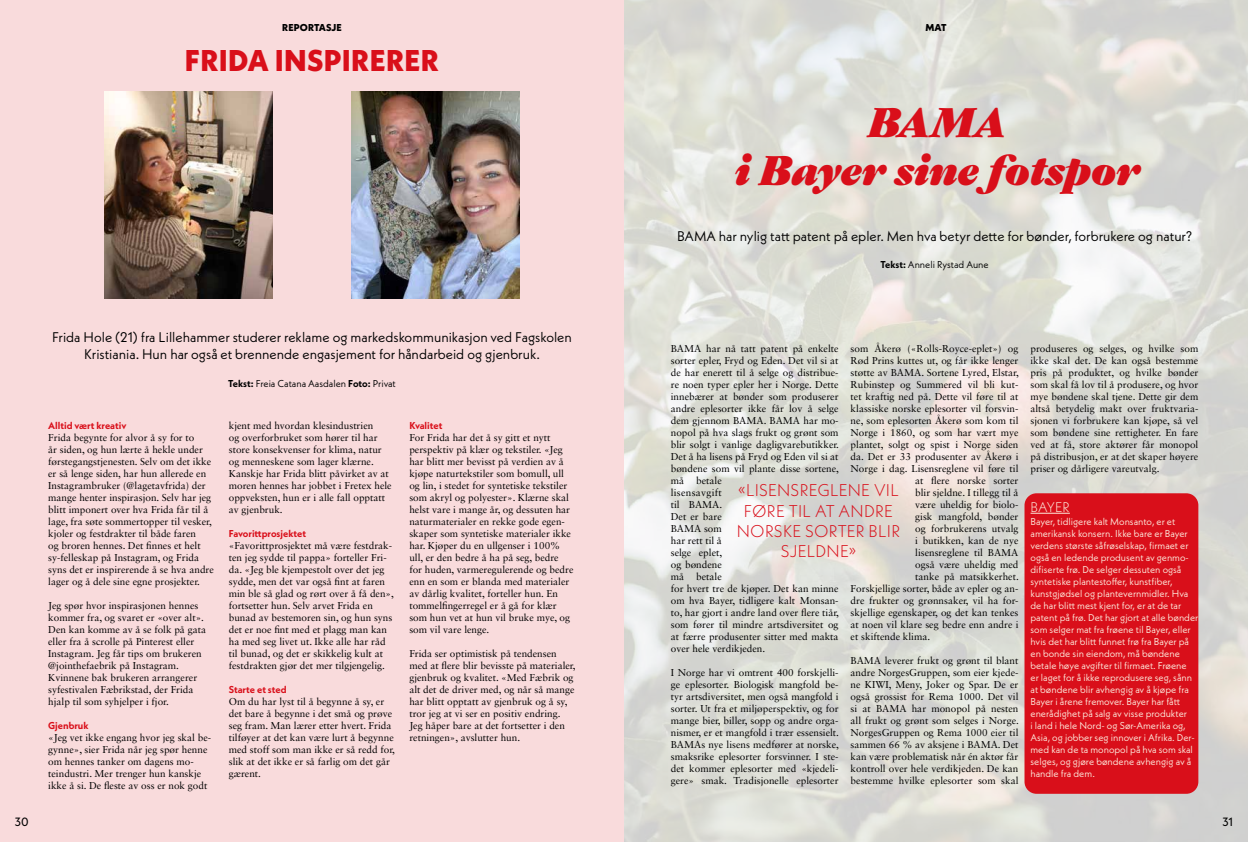
<style>
.page{position:relative;width:1248px;height:842px;background:#fff}
.page>*{position:absolute;margin:0;border:0;box-sizing:border-box;transform-origin:0 0}
.t1{font:italic 40px/48px "Gastromond";color:#d90f1a;text-align:center}
.t2{font:800 30px "Neue Kabel";letter-spacing:.01em;color:#d90f1a}
.t3{font:300 17px/20.4px "Neue Kabel";letter-spacing:.01em;color:#d90f1a;text-align:center}
.t4{font:14px/16.8px "Neue Kabel";color:#000;text-align:center}
.t5{font:300 14px "Neue Kabel";letter-spacing:-.005em;color:#fdeadc}
.t6{font:12px "Neue Kabel";color:#000}
.t7{font:10px/12px "Sabon LT Std";color:#000}
.t8{font:10px/12px "Neue Kabel";color:#fdeadc}
.t9{font:700 10px "Neue Kabel";color:#d90f1a}
.t10{font:10px "Neue Kabel";color:#000}
.t11{font:800 10px "Neue Kabel";letter-spacing:.01em;color:#000}
.s1{font-weight:700}
</style>
<div class="page">
<div style="left:0;top:0;width:624px;height:842px;background:#f9dbdc"></div>
<img style="left:624px;top:0;width:623px;height:842px">
<div style="left:1024px;top:493px;width:174px;height:301px;background:#d90f1a;border-radius:12px"></div>
<hr style="left:1030px;top:513px;width:39px;height:1px;background:#fdeadc">
<img style="left:104px;top:91px;width:168px;height:207px">
<img style="left:351px;top:91px;width:168px;height:207px">
<p class="t11" style="left:282px;top:21px;width:61px">REPORTASJE</p>
<h2 class="t2" style="left:185px;top:41px;width:255px">FRIDA INSPIRERER</h2>
<p class="t6" style="left:15px;top:814px;width:15px">30</p>
<h3 class="t4" style="left:52px;top:329px;width:521px">Frida Hole (21) fra Lillehammer studerer reklame og markedskommunikasjon ved Fagskolen<br>Kristiania. Hun har også et brennende engasjement for håndarbeid og gjenbruk.</h3>
<p class="t10" style="left:228px;top:377px;width:169px"><span class="s1">Tekst:</span> Freia Catana Aasdalen <span class="s1">Foto:</span> Privat</p>
<p class="t9" style="left:48px;top:419px;width:80px">Alltid vært kreativ</p>
<p class="t7" style="left:48px;top:431px;width:167px">Frida begynte for alvor å sy for to<br>år siden, og hun lærte å hekle under førstegangstjenesten. Selv om det ikke er så lenge siden, har hun allerede en Instagrambruker (@lagetavfrida) der mange henter inspirasjon. Selv har jeg blitt imponert over hva Frida får til å lage, fra søte sommertopper til vesker, kjoler og festdrakter til både faren<br>og broren hennes. Det finnes et helt sy-felleskap på Instagram, og Frida syns det er inspirerende å se hva andre lager og å dele sine egne prosjekter.</p>
<p class="t7" style="left:48px;top:599px;width:159px">Jeg spør hvor inspirasjonen hennes kommer fra, og svaret er «over alt».<br>Den kan komme av å se folk på gata eller fra å scrolle på Pinterest eller Instagram. Jeg får tips om brukeren @jointhefaebrik på Instagram.<br>Kvinnene bak brukeren arrangerer syfestivalen Fæbrikstad, der Frida hjalp til som syhjelper i fjor.</p>
<p class="t9" style="left:48px;top:719px;width:42px">Gjenbruk</p>
<p class="t7" style="left:48px;top:731px;width:164px">«Jeg vet ikke engang hvor jeg skal be&shy;gynne», sier Frida når jeg spør henne om hennes tanker om dagens mo&shy;teindustri. Mer trenger hun kanskje ikke å si. De fleste av oss er nok godt</p>
<p class="t7" style="left:229px;top:419px;width:164px">kjent med hvordan klesindustrien<br>og overforbruket som hører til har store konsekvenser for klima, natur og menneskene som lager klærne.<br>Kanskje har Frida blitt påvirket av at moren hennes har jobbet i Fretex hele oppveksten, hun er i alle fall opptatt av gjenbruk.</p>
<p class="t9" style="left:229px;top:527px;width:79px">Favorittprosjektet</p>
<p class="t7" style="left:229px;top:539px;width:167px">«Favorittprosjektet må være festdrak&shy;ten jeg sydde til pappa» forteller Fri&shy;da. «Jeg ble kjempestolt over det jeg sydde, men det var også fint at faren min ble så glad og rørt over å få den», fortsetter hun. Selv arvet Frida en bunad av bestemoren sin, og hun syns det er noe fint med et plagg man kan ha med seg livet ut. Ikke alle har råd til bunad, og det er skikkelig kult at festdrakten gjør det mer tilgjengelig.</p>
<p class="t9" style="left:229px;top:683px;width:59px">Starte et sted</p>
<p class="t7" style="left:229px;top:695px;width:168px">Om du har lyst til å begynne å sy, er det bare å begynne i det små og prøve seg fram. Man lærer etter hvert. Frida tilføyer at det kan være lurt å begynne med stoff som man ikke er så redd for, slik at det ikke er så farlig om det går gærent.</p>
<p class="t9" style="left:409px;top:419px;width:35px">Kvalitet</p>
<p class="t7" style="left:409px;top:431px;width:166px">For Frida har det å sy gitt et nytt perspektiv på klær og tekstiler. «Jeg har blitt mer bevisst på verdien av å kjøpe naturtekstiler som bomull, ull og lin, i stedet for syntetiske tekstiler som akryl og polyester». Klærne skal helst vare i mange år, og dessuten har naturmaterialer en rekke gode egen&shy;skaper som syntetiske materialer ikke har. Kjøper du en ullgenser i 100% ull, er den bedre å ha på seg, bedre for huden, varmeregulerende og bedre enn en som er blanda med materialer av dårlig kvalitet, forteller hun. En tommelfingerregel er å gå for klær som hun vet at hun vil bruke mye, og som vil vare lenge.</p>
<p class="t7" style="left:409px;top:647px;width:168px">Frida ser optimistisk på tendensen med at flere blir bevisste på materialer, gjenbruk og kvalitet. «Med Fæbrik og alt det de driver med, og når så mange har blitt opptatt av gjenbruk og å sy, tror jeg at vi ser en positiv endring.<br>Jeg håper bare at det fortsetter i den retningen», avslutter hun.</p>
<p class="t11" style="left:925px;top:21px;width:22px">MAT</p>
<h1 class="t1" style="left:732px;top:95px;width:406px">BAMA<br>i Bayer sine fotspor</h1>
<h3 class="t4" style="left:677px;top:227px;width:516px">BAMA har nylig tatt patent på epler. Men hva betyr dette for bønder, forbrukere og natur?</h3>
<p class="t10" style="left:880px;top:258px;width:110px"><span class="s1">Tekst:</span> Anneli Rystad Aune</p>
<p class="t7" style="left:850px;top:342px;width:169px">som Åkerø («Rolls-Royce-eplet») og</p>
<p class="t7" style="left:850px;top:354px;width:169px">Rød Prins kuttes ut, og får ikke lenger</p>
<p class="t7" style="left:850px;top:366px;width:170px">støtte av BAMA. Sortene Lyred, Elstar,</p>
<p class="t7" style="left:850px;top:378px;width:169px">Rubinstep og Summered vil bli kut-</p>
<p class="t7" style="left:850px;top:390px;width:169px">tet kraftig ned på. Dette vil føre til at</p>
<p class="t7" style="left:850px;top:402px;width:169px">klassiske norske eplesorter vil forsvin-</p>
<p class="t7" style="left:850px;top:414px;width:169px">ne, som eplesorten Åkerø som kom til</p>
<p class="t7" style="left:850px;top:426px;width:169px">Norge i 1860, og som har vært mye</p>
<p class="t7" style="left:850px;top:438px;width:169px">plantet, solgt og spist i Norge siden</p>
<p class="t7" style="left:850px;top:450px;width:169px">da. Det er 33 produsenter av Åkerø i</p>
<p class="t7" style="left:850px;top:462px;width:169px">Norge i dag. Lisensreglene vil føre til</p>
<p class="t7" style="left:915px;top:474px;width:105px">at flere norske sorter</p>
<p class="t7" style="left:915px;top:486px;width:105px">blir sjeldne. I tillegg til å</p>
<p class="t7" style="left:915px;top:498px;width:105px">være uheldig for biolo-</p>
<p class="t7" style="left:915px;top:510px;width:105px">gisk mangfold, bønder</p>
<p class="t7" style="left:915px;top:522px;width:105px">og forbrukerens utvalg</p>
<p class="t7" style="left:915px;top:534px;width:105px">i butikken, kan de nye</p>
<p class="t7" style="left:915px;top:546px;width:105px">lisensreglene til BAMA</p>
<p class="t7" style="left:915px;top:558px;width:105px">også være uheldig med</p>
<p class="t7" style="left:915px;top:570px;width:105px">tanke på matsikkerhet.</p>
<p class="t7" style="left:850px;top:582px;width:169px">Forskjellige sorter, både av epler og an-</p>
<p class="t7" style="left:850px;top:594px;width:169px">dre frukter og grønnsaker, vil ha for-</p>
<p class="t7" style="left:850px;top:606px;width:169px">skjellige egenskaper, og det kan tenkes</p>
<p class="t7" style="left:850px;top:618px;width:169px">at noen vil klare seg bedre enn andre i</p>
<p class="t7" style="left:850px;top:630px;width:81px">et skiftende klima.</p>
<p class="t7" style="left:850px;top:654px;width:170px;text-align:justify">BAMA leverer frukt og grønt til blant andre NorgesGruppen, som eier kjede&shy;ne KIWI, Meny, Joker og Spar. De er også grossist for Rema 1000. Det vil si at BAMA har monopol på nesten all frukt og grønt som selges i Norge.<br>NorgesGruppen og Rema 1000 eier til sammen 66 % av aksjene i BAMA. Det kan være problematisk når én aktør får kontroll over hele verdikjeden. De kan bestemme hvilke eplesorter som skal</p>
<p class="t7" style="left:670px;top:342px;width:170px">BAMA har nå tatt patent på enkelte sorter epler, Fryd og Eden. Det vil si at de har enerett til å selge og distribue&shy;re noen typer epler her i Norge. Dette innebærer at bønder som produserer andre eplesorter ikke får lov å selge dem gjennom BAMA. BAMA har mo&shy;nopol på hva slags frukt og grønt som blir solgt i vanlige dagligvarebutikker.<br>Det å ha lisens på Fryd og Eden vil si at bøndene som vil plante disse sortene, må betale<br>lisensavgift<br>til BAMA.<br>Det er bare<br>BAMA som<br>har rett til å<br>selge eplet,<br>og bøndene<br>må betale<br>for hvert tre de kjøper. Det kan minne om hva Bayer, tidligere kalt Monsan&shy;to, har gjort i andre land over flere tiår, som fører til mindre artsdiversitet og at færre produsenter sitter med makta over hele verdikjeden.</p>
<p class="t7" style="left:670px;top:666px;width:170px;text-align:justify">I Norge har vi omtrent 400 forskjelli&shy;ge eplesorter. Biologisk mangfold be&shy;tyr artsdiversitet, men også mangfold i sorter. Ut fra et miljøperspektiv, og for mange bier, biller, sopp og andre orga&shy;nismer, er et mangfold i trær essensielt.<br>BAMAs nye lisens medfører at norske, smaksrike eplesorter forsvinner. I ste&shy;det kommer eplesorter med «kjedeli&shy;gere» smak. Tradisjonelle eplesorter</p>
<h3 class="t3" style="left:736px;top:480px;width:165px">«LISENSREGLENE VIL<br>FØRE TIL AT ANDRE<br>NORSKE SORTER BLIR<br>SJELDNE»</h3>
<p class="t7" style="left:1030px;top:342px;width:169px;text-align:justify">produseres og selges, og hvilke som ikke skal det. De kan også bestemme pris på produktet, og hvilke bønder som skal få lov til å produsere, og hvor mye bøndene skal tjene. Dette gir dem altså betydelig makt over fruktvaria&shy;sjonen vi forbrukere kan kjøpe, så vel som bøndene sine rettigheter. En fare ved at få, store aktører får monopol på distribusjon, er at det skaper høyere priser og dårligere vareutvalg.</p>
<h3 class="t5" style="left:1030px;top:498px;width:41px">BAYER</h3>
<p class="t8" style="left:1030px;top:515px;width:169px">Bayer, tidligere kalt Monsanto, er et amerikansk konsern. Ikke bare er Bayer verdens største såfrøselskap, firmaet er også en ledende produsent av genmo&shy;difiserte frø. De selger dessuten også syntetiske plantestoffer, kunstfiber, kunstgjødsel og plantevernmidler. Hva de har blitt mest kjent for, er at de tar patent på frø. Det har gjort at alle bønder som selger mat fra frøene til Bayer, eller hvis det har blitt funnet frø fra Bayer på en bonde sin eiendom, må bøndene betale høye avgifter til firmaet. Frøene<br>er laget for å ikke reprodusere seg, sånn at bøndene blir avhengig av å kjøpe fra Bayer i årene fremover. Bayer har fått enerådighet på salg av visse produkter<br>i land i hele Nord- og Sør-Amerika og, Asia, og jobber seg innover i Afrika. Der&shy;med kan de ta monopol på hva som skal selges, og gjøre bøndene avhengig av å handle fra dem.</p>
<p class="t6" style="left:1222px;top:814px;width:12px">31</p>
</div>
